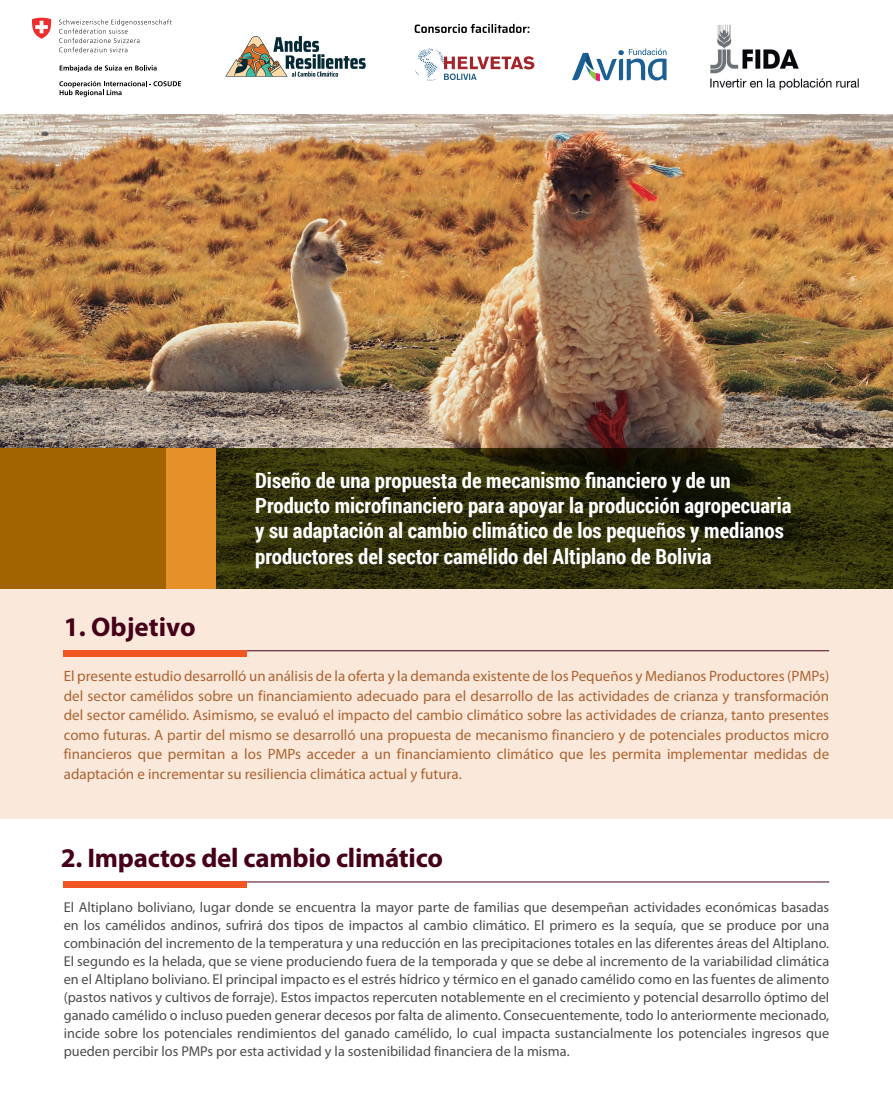
<style>
.page{position:relative;width:893px;height:1106px;background:#fff}
.page>*{position:absolute;margin:0;border:0;box-sizing:border-box;transform-origin:0 0}
.TITULO_I{font:700 27px "Myriad Pro";letter-spacing:-.01em;color:#46001a}
.t1{font:700 21px/25.2px "Roboto Condensed";color:#fff}
.TEXTO{font:15px/19.5px "Myriad Pro";color:#ad6331;text-align:justify}
.TEXTO-2{font:14.25px/18px "Myriad Pro";color:#4b4c4d;text-align:justify}
</style>
<div class="page">
<div style="left:0;top:589px;width:893px;height:230px;background:#fae9db"></div>
<hr style="left:64px;top:650px;width:765px;height:1px;background:#46001a">
<hr style="left:64px;top:881px;width:765px;height:1px;background:#46001a">
<div style="left:64px;top:650px;width:183px;height:6px;background:#f15622"></div>
<div style="left:64px;top:881px;width:183px;height:6px;background:#f15622"></div>
<img style="left:414px;top:23px;width:253px;height:59px">
<img style="left:225px;top:36px;width:141px;height:41px">
<svg style="left:32px;top:18px;width:19px;height:21px"></svg>
<svg style="left:59px;top:19px;width:113px;height:33px"></svg>
<svg style="left:60px;top:65px;width:97px;height:7px"></svg>
<svg style="left:59px;top:81px;width:122px;height:16px"></svg>
<img style="left:710px;top:25px;width:149px;height:65px">
<img style="left:0;top:114px;width:893px;height:474px">
<div style="left:166px;top:448px;width:50px;height:140px;background:#e69029"></div>
<div style="left:0;top:448px;width:165px;height:140px;background:#a26401"></div>
<svg style="left:216px;top:448px;width:677px;height:140px;background:#2e2e09"></svg>
<p class="TITULO_I" style="left:64px;top:611px;width:133px">1. Objetivo</p>
<p class="t1" style="left:255px;top:467px;width:538px">Diseño de una propuesta de mecanismo financiero y de un Producto microfinanciero para apoyar la producción agropecuaria y su adaptación al cambio climático de los pequeños y medianos productores del sector camélido del Altiplano de Bolivia</p>
<p class="TEXTO" style="left:64px;top:666px;width:767px">El presente estudio desarrolló un análisis de la oferta y la demanda existente de los Pequeños y Medianos Productores (PMPs) del sector camélidos sobre un financiamiento adecuado para el desarrollo de las actividades de crianza y transformación del sector camélido. Asimismo, se evaluó el impacto del cambio climático sobre las actividades de crianza, tanto presentes como futuras. A partir del mismo se desarrolló una propuesta de mecanismo financiero y de potenciales productos micro financieros que permitan a los PMPs acceder a un financiamiento climático que les permita implementar medidas de adaptación e incrementar su resiliencia climática actual y futura.</p>
<p class="TITULO_I" style="left:61px;top:842px;width:384px">2. Impactos del cambio climático</p>
<p class="TEXTO-2" style="left:64px;top:898px;width:767px">El Altiplano boliviano, lugar donde se encuentra la mayor parte de familias que desempeñan actividades económicas basadas en los camélidos andinos, sufrirá dos tipos de impactos al cambio climático. El primero es la sequía, que se produce por una combinación del incremento de la temperatura y una reducción en las precipitaciones totales en las diferentes áreas del Altiplano.<br>El segundo es la helada, que se viene produciendo fuera de la temporada y que se debe al incremento de la variabilidad climática en el Altiplano boliviano. El principal impacto es el estrés hídrico y térmico en el ganado camélido como en las fuentes de alimento (pastos nativos y cultivos de forraje). Estos impactos repercuten notablemente en el crecimiento y potencial desarrollo óptimo del ganado camélido o incluso pueden generar decesos por falta de alimento. Consecuentemente, todo lo anteriormente mecionado, incide sobre los potenciales rendimientos del ganado camélido, lo cual impacta sustancialmente los potenciales ingresos que pueden percibir los PMPs por esta actividad y la sostenibilidad financiera de la misma.</p>
</div>
